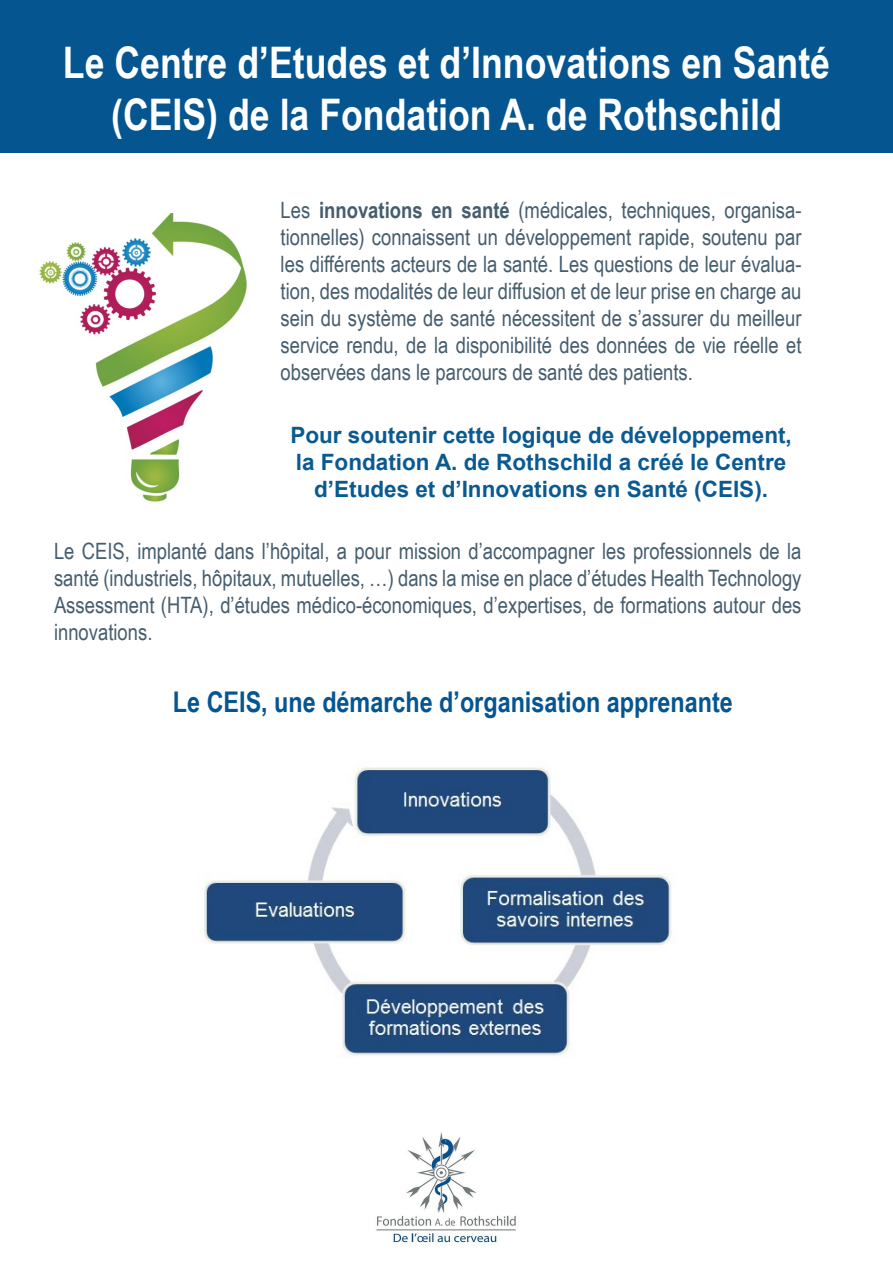
<style>
.page{position:relative;width:893px;height:1263px;background:#fff}
.page>*{position:absolute;margin:0;border:0;box-sizing:border-box;transform-origin:0 0}
.t1{font:700 43.5px/52.2px "Arial Narrow";color:#fff;text-align:center}
.t2{font:700 28.5px "Arial Narrow";color:#055591}
.t3{font:22.5px/27px "Arial Narrow";color:#455d6d;text-align:justify}
.t4{font:700 22.5px/27px "Arial";color:#0a5a92;text-align:center}
.s1{font-weight:700}
</style>
<div class="page">
<div style="left:0;top:0;width:893px;height:152px;background:#055591"></div>
<img style="left:376px;top:1132px;width:140px;height:114px">
<img style="left:204px;top:767px;width:470px;height:289px">
<img style="left:39px;top:214px;width:208px;height:288px">
<p class="t1" style="left:63px;top:34px;width:769px">Le Centre d’Etudes et d’Innovations en Santé (CEIS) de la Fondation A. de Rothschild</p>
<p class="t3" style="left:281px;top:196px;width:522px">Les <span class="s1">innovations en santé</span> (médicales, techniques, organisa&shy;tionnelles) connaissent un développement rapide, soutenu par les différents acteurs de la santé. Les questions de leur évalua&shy;tion, des modalités de leur diffusion et de leur prise en charge au sein du système de santé nécessitent de s’assurer du meilleur service rendu, de la disponibilité des données de vie réelle et observées dans le parcours de santé des patients.</p>
<p class="t4" style="left:290px;top:423px;width:503px">Pour soutenir cette logique de développement, la Fondation A. de Rothschild a créé le Centre d’Etudes et d’Innovations en Santé (CEIS).</p>
<p class="t3" style="left:54px;top:537px;width:749px">Le CEIS, implanté dans l’hôpital, a pour mission d’accompagner les professionnels de la santé (industriels, hôpitaux, mutuelles, …) dans la mise en place d’études Health Technology Assessment (HTA), d’études médico-économiques, d’expertises, de formations autour des innovations.</p>
<p class="t2" style="left:173px;top:680px;width:561px">Le CEIS, une démarche d’organisation apprenante</p>
</div>
